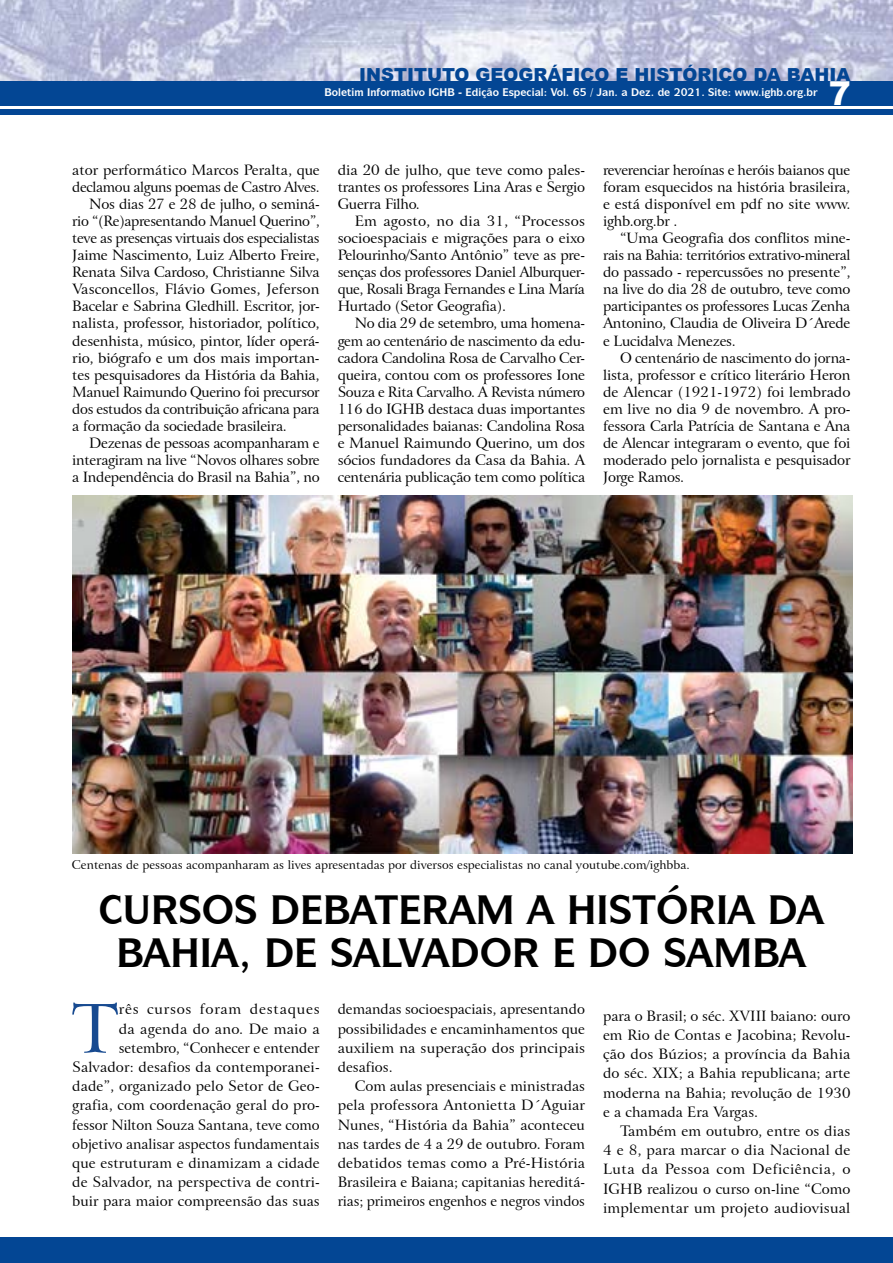
<style>
.page{position:relative;width:893px;height:1263px;background:#fff}
.page>*{position:absolute;margin:0;border:0;box-sizing:border-box;transform-origin:0 0}
.t1{font:66.9px "Arrus BT";color:#174a90}
.t2{font:33px "Arial MT Black";color:#fff}
.t3{font:18px "Arial MT Black";color:#034694}
.t4{font:14.25px/17.1px "Arrus BT";letter-spacing:-.015em;color:#000;text-align:justify}
.t5{font:14.25px "Arrus BT";letter-spacing:.005em;color:#000}
.t6{font:12px "Arrus BT";color:#000}
.t7{font:700 10.5px "Symbol IT Cby BT";color:#fff}
</style>
<div class="page">
<img style="left:0;top:0;width:893px;height:81px">
<div style="left:0;top:1237px;width:893px;height:26px;background:#034694"></div>
<div style="left:0;top:110px;width:893px;height:5px;background:#034694"></div>
<div style="left:0;top:81px;width:893px;height:24px;background:#034694"></div>
<img style="left:72px;top:495px;width:780px;height:358px">
<p class="t3" style="left:359px;top:64px;width:493px">INSTITUTO GEOGRÁFICO E HISTÓRICO DA BAHIA</p>
<h2 class="t2" style="left:829px;top:73px;width:24px">7</h2>
<p class="t7" style="left:332px;top:86px;width:21px">□● ▼</p>
<p class="t7" style="left:407px;top:86px;width:20px">▼❖□</p>
<p class="t7" style="left:541px;top:86px;width:27px">● □●</p>
<p class="t7" style="left:608px;top:86px;width:8px">■</p>
<p class="t4" style="left:72px;top:161px;width:249px">ator performático Marcos Peralta, que</p>
<p class="t4" style="left:72px;top:178px;width:249px">declamou alguns poemas de Castro Alves.</p>
<p class="t4" style="left:89px;top:195px;width:232px">Nos dias 27 e 28 de julho, o seminá-</p>
<p class="t4" style="left:72px;top:213px;width:249px">rio “(Re)apresentando Manuel Querino”,</p>
<p class="t4" style="left:72px;top:230px;width:249px">teve as presenças virtuais dos especialistas</p>
<p class="t4" style="left:72px;top:247px;width:249px">Jaime Nascimento, Luiz Alberto Freire,</p>
<p class="t4" style="left:72px;top:264px;width:249px">Renata Silva Cardoso, Christianne Silva</p>
<p class="t5" style="left:72px;top:280px;width:249px">Vasconcellos, Flávio Gomes, Jeferson</p>
<p class="t4" style="left:72px;top:298px;width:249px">Bacelar e Sabrina Gledhill. Escritor, jor-</p>
<p class="t4" style="left:72px;top:315px;width:249px">nalista, professor, historiador, político,</p>
<p class="t4" style="left:72px;top:332px;width:249px">desenhista, músico, pintor, líder operá-</p>
<p class="t4" style="left:72px;top:349px;width:249px">rio, biógrafo e um dos mais importan-</p>
<p class="t4" style="left:72px;top:366px;width:249px">tes pesquisadores da História da Bahia,</p>
<p class="t4" style="left:72px;top:384px;width:249px">Manuel Raimundo Querino foi precursor</p>
<p class="t4" style="left:72px;top:401px;width:249px">dos estudos da contribuição africana para</p>
<p class="t4" style="left:72px;top:418px;width:216px">a formação da sociedade brasileira.</p>
<p class="t4" style="left:89px;top:435px;width:232px">Dezenas de pessoas acompanharam e</p>
<p class="t4" style="left:72px;top:452px;width:249px">interagiram na live “Novos olhares sobre</p>
<p class="t4" style="left:72px;top:469px;width:249px">a Independência do Brasil na Bahia”, no</p>
<p class="t4" style="left:338px;top:161px;width:249px">dia 20 de julho, que teve como pales&shy;trantes os professores Lina Aras e Sergio Guerra Filho.</p>
<p class="t4" style="left:338px;top:213px;width:249px;text-indent:17px">Em agosto, no dia 31, “Processos socioespaciais e migrações para o eixo Pelourinho/Santo Antônio” teve as pre&shy;senças dos professores Daniel Alburquer&shy;que, Rosali Braga Fernandes e Lina María Hurtado (Setor Geografia).</p>
<p class="t4" style="left:338px;top:315px;width:249px;text-indent:17px">No dia 29 de setembro, uma homena&shy;gem ao centenário de nascimento da edu&shy;cadora Candolina Rosa de Carvalho Cer&shy;queira, contou com os professores Ione Souza e Rita Carvalho. A Revista número 116 do IGHB destaca duas importantes personalidades baianas: Candolina Rosa e Manuel Raimundo Querino, um dos sócios fundadores da Casa da Bahia. A centenária publicação tem como política</p>
<p class="t4" style="left:603px;top:161px;width:249px">reverenciar heroínas e heróis baianos que foram esquecidos na história brasileira, e está disponível em pdf no site www. ighb.org.br .</p>
<p class="t4" style="left:603px;top:230px;width:249px;text-indent:17px">“Uma Geografia dos conflitos mine&shy;rais na Bahia: territórios extrativo-mineral do passado - repercussões no presente”, na live do dia 28 de outubro, teve como participantes os professores Lucas Zenha Antonino, Claudia de Oliveira D´Arede e Lucidalva Menezes.</p>
<p class="t4" style="left:603px;top:349px;width:249px;text-indent:17px">O centenário de nascimento do jorna&shy;lista, professor e crítico literário Heron de Alencar (1921-1972) foi lembrado em live no dia 9 de novembro. A pro&shy;fessora Carla Patrícia de Santana e Ana de Alencar integraram o evento, que foi moderado pelo jornalista e pesquisador Jorge Ramos.</p>
<p class="t6" style="left:72px;top:857px;width:619px">Centenas de pessoas acompanharam as lives apresentadas por diversos especialistas no canal youtube.com/ighbba.</p>
<h1 class="t1" style="left:71px;top:988px;width:49px">T</h1>
<p class="t4" style="left:72px;top:1000px;width:249px;line-height:19.2px;text-align:right">rês cursos foram destaques<br>da agenda do ano. De maio a setembro, “Conhecer e entender Salvador: desafios da contemporanei&shy;dade”, organizado pelo Setor de Geo&shy;grafia, com coordenação geral do pro&shy;fessor Nilton Souza Santana, teve como objetivo analisar aspectos fundamentais que estruturam e dinamizam a cidade de Salvador, na perspectiva de contri&shy;buir para maior compreensão das suas</p>
<p class="t4" style="left:338px;top:1000px;width:249px;line-height:19.2px">demandas socioespaciais, apresentando possibilidades e encaminhamentos que auxiliem na superação dos principais desafios.</p>
<p class="t4" style="left:338px;top:1077px;width:249px;line-height:19.2px;text-indent:17px">Com aulas presenciais e ministradas pela professora Antonietta D´Aguiar Nunes, “História da Bahia” aconteceu nas tardes de 4 a 29 de outubro. Foram debatidos temas como a Pré-História Brasileira e Baiana; capitanias hereditá&shy;rias; primeiros engenhos e negros vindos</p>
<p class="t4" style="left:603px;top:1006px;width:249px;line-height:19.2px">para o Brasil; o séc. XVIII baiano: ouro em Rio de Contas e Jacobina; Revolu&shy;ção dos Búzios; a província da Bahia do séc. XIX; a Bahia republicana; arte moderna na Bahia; revolução de 1930 e a chamada Era Vargas.</p>
<p class="t4" style="left:603px;top:1122px;width:249px;line-height:19.2px;text-indent:17px">Também em outubro, entre os dias 4 e 8, para marcar o dia Nacional de Luta da Pessoa com Deficiência, o IGHB realizou o curso on-line “Como implementar um projeto audiovisual</p>
</div>
